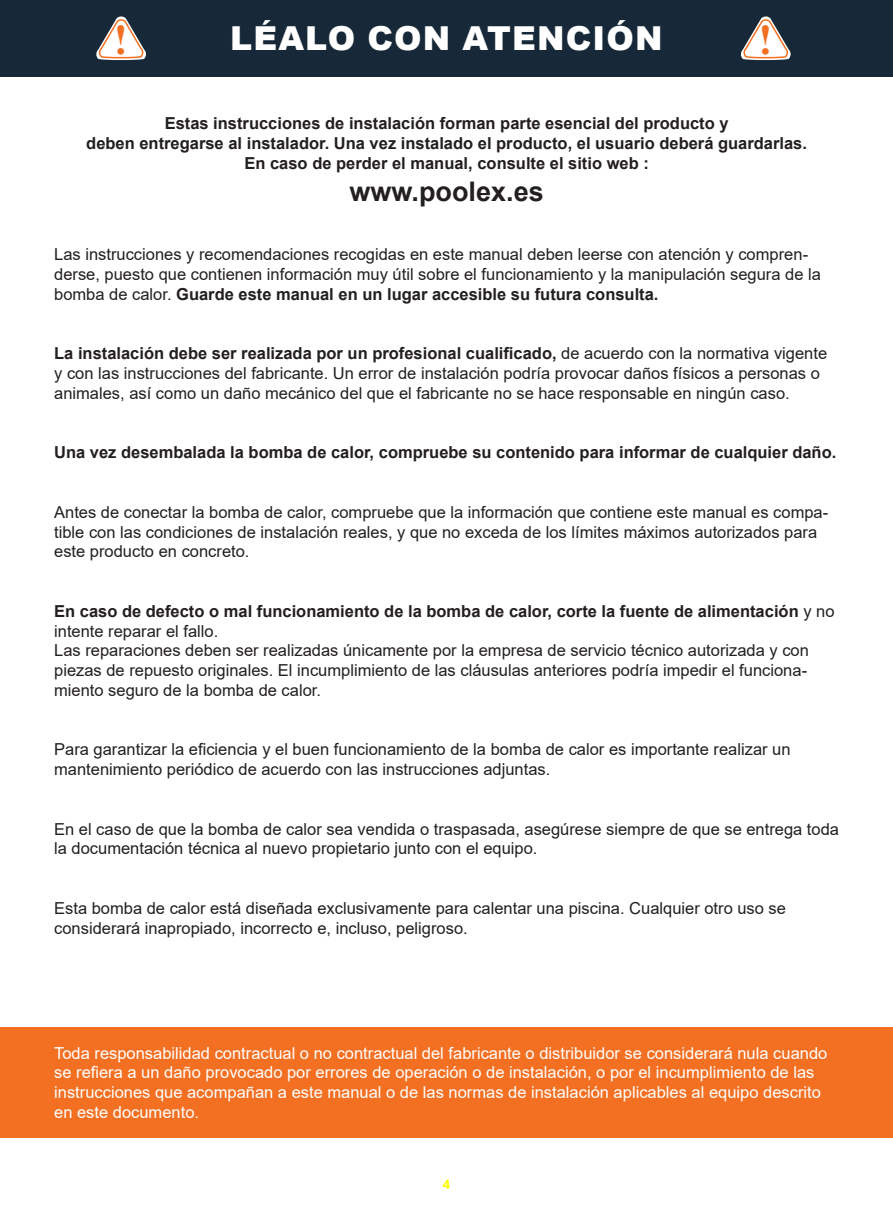
<style>
.page{position:relative;width:893px;height:1212px;background:#fff}
.page>*{position:absolute;margin:0;border:0;box-sizing:border-box;transform-origin:0 0}
.t1{font:700 42.15px "Times New Roman";color:#f36f21}
.t2{font:900 33px "Arial";letter-spacing:.035em;color:#fff}
.t3{font:700 27px "Arial";color:#231f20}
.t4{font:16.5px/19.8px "Arial";color:#231f20}
.t5{font:16.5px/19.8px "Arial";color:#fff}
.t6{font:700 16.5px/19.8px "Arial";color:#231f20;text-align:center}
.t7{font:700 13.5px "Arial";color:#ff0}
.s1{font-weight:700}
</style>
<div class="page">
<div style="left:0;top:0;width:893px;height:77px;background:#172938"></div>
<div style="left:0;top:1027px;width:893px;height:110px;background:#f36f21"></div>
<svg style="left:96px;top:16px;width:50px;height:44px"></svg>
<svg style="left:740px;top:16px;width:51px;height:44px"></svg>
<h2 class="t2" style="left:230px;top:26px;width:434px">LÉALO CON ATENCIÓN</h2>
<h1 class="t1" style="left:114px;top:14px;width:16px">!</h1>
<h1 class="t1" style="left:759px;top:14px;width:16px">!</h1>
<p class="t6" style="left:86px;top:115px;width:722px">Estas instrucciones de instalación forman parte esencial del producto y<br>deben entregarse al instalador. Una vez instalado el producto, el usuario deberá guardarlas.<br>En caso de perder el manual, consulte el sitio web :</p>
<h3 class="t3" style="left:350px;top:181px;width:196px">www.poolex.es</h3>
<p class="t4" style="left:54px;top:246px;width:768px">Las instrucciones y recomendaciones recogidas en este manual deben leerse con atención y compren&shy;derse, puesto que contienen información muy útil sobre el funcionamiento y la manipulación segura de la bomba de calor. <span class="s1">Guarde este manual en un lugar accesible su futura consulta.</span></p>
<p class="t4" style="left:54px;top:345px;width:775px"><span class="s1">La instalación debe ser realizada por un profesional cualificado,</span> de acuerdo con la normativa vigente y con las instrucciones del fabricante. Un error de instalación podría provocar daños físicos a personas o animales, así como un daño mecánico del que el fabricante no se hace responsable en ningún caso.</p>
<p class="t6" style="left:54px;top:444px;width:784px">Una vez desembalada la bomba de calor, compruebe su contenido para informar de cualquier daño.</p>
<p class="t4" style="left:54px;top:504px;width:776px">Antes de conectar la bomba de calor, compruebe que la información que contiene este manual es compa&shy;tible con las condiciones de instalación reales, y que no exceda de los límites máximos autorizados para este producto en concreto.</p>
<p class="t4" style="left:54px;top:603px;width:782px"><span class="s1">En caso de defecto o mal funcionamiento de la bomba de calor, corte la fuente de alimentación</span> y no intente reparar el fallo.<br>Las reparaciones deben ser realizadas únicamente por la empresa de servicio técnico autorizada y con piezas de repuesto originales. El incumplimiento de las cláusulas anteriores podría impedir el funciona&shy;miento seguro de la bomba de calor.</p>
<p class="t4" style="left:54px;top:740px;width:738px">Para garantizar la eficiencia y el buen funcionamiento de la bomba de calor es importante realizar un mantenimiento periódico de acuerdo con las instrucciones adjuntas.</p>
<p class="t4" style="left:54px;top:820px;width:786px">En el caso de que la bomba de calor sea vendida o traspasada, asegúrese siempre de que se entrega toda la documentación técnica al nuevo propietario junto con el equipo.</p>
<p class="t4" style="left:54px;top:900px;width:733px">Esta bomba de calor está diseñada exclusivamente para calentar una piscina. Cualquier otro uso se considerará inapropiado, incorrecto e, incluso, peligroso.</p>
<p class="t5" style="left:54px;top:1044px;width:775px">Toda responsabilidad contractual o no contractual del fabricante o distribuidor se considerará nula cuando se refiera a un daño provocado por errores de operación o de instalación, o por el incumplimiento de las instrucciones que acompañan a este manual o de las normas de instalación aplicables al equipo descrito en este documento.</p>
<p class="t7" style="left:443px;top:1179px;width:9px">4</p>
</div>
